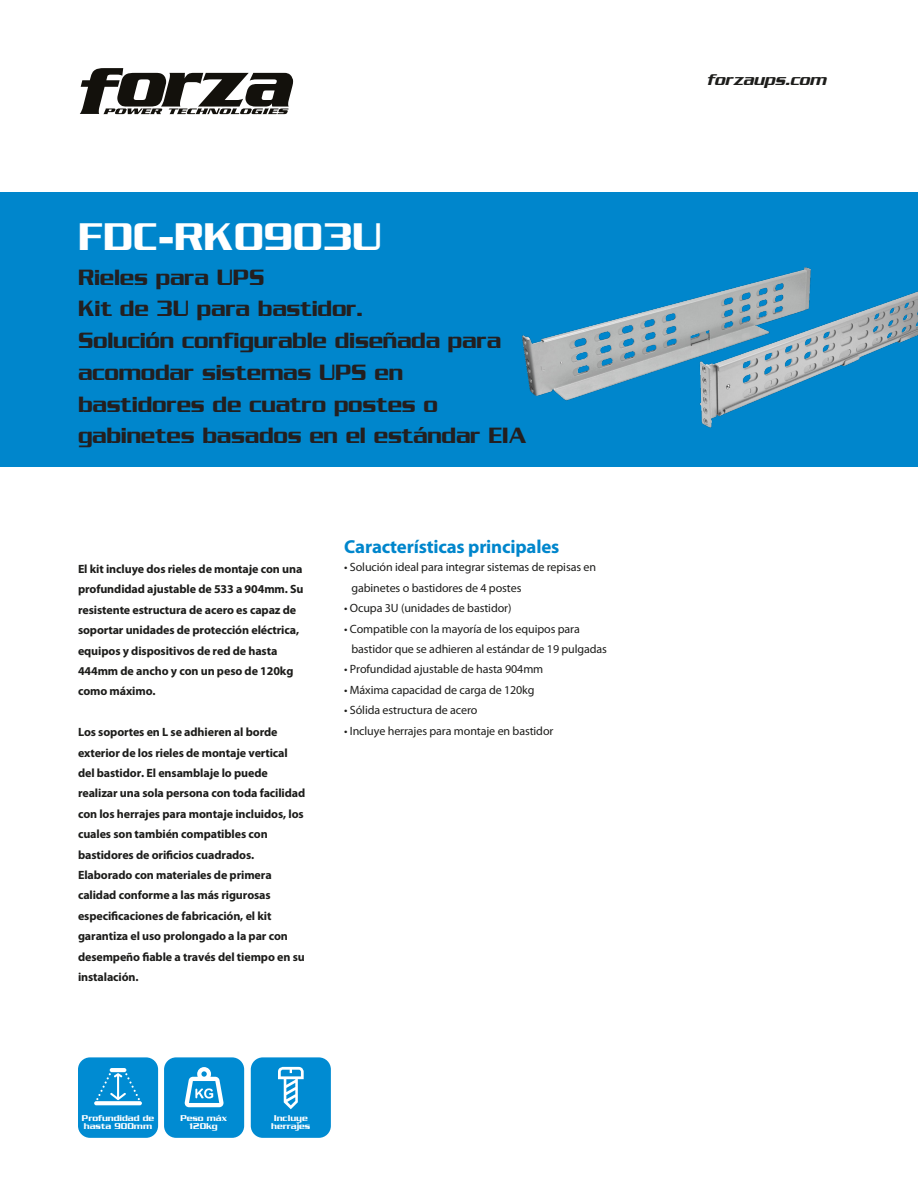
<style>
.page{position:relative;width:918px;height:1188px;background:#fff}
.page>*{position:absolute;margin:0;border:0;box-sizing:border-box;transform-origin:0 0}
.t1{font:41.85px "Serpentine Sans ICG";letter-spacing:-.01em;color:#fff}
.t2{font:24px/31.7px "Serpentine Sans ICG";letter-spacing:-.01em;color:#231f20;scale:.95 1}
.t3{font:700 18.9px "Myriad Pro";letter-spacing:-.01em;color:#0086cc}
.t4{font:italic 16.8px "Serpentine Sans ICG";color:#1d1d1b}
.t5{font:700 12px/20.4px "Myriad Pro";letter-spacing:-.01em;color:#1d1d1b}
.t6{font:12px/20.4px "Myriad Pro";letter-spacing:-.01em;color:#1d1d1b}
.t7{font:500 9.15px/8.4px "Serpentine";color:#fff}
</style>
<div class="page">
<div style="left:0;top:192px;width:918px;height:275px;background:#0086cc"></div>
<svg style="left:80px;top:68px;width:213px;height:46px"></svg>
<img style="left:522px;top:267px;width:396px;height:161px">
<div style="left:251px;top:1057px;width:80px;height:81px;background:#008bd2;border-radius:12px"></div>
<div style="left:78px;top:1057px;width:80px;height:81px;background:#008bd2;border-radius:12px"></div>
<div style="left:164px;top:1057px;width:80px;height:81px;background:#008bd2;border-radius:12px"></div>
<svg style="left:278px;top:1067px;width:26px;height:42px"></svg>
<svg style="left:185px;top:1067px;width:39px;height:40px"></svg>
<svg style="left:94px;top:1068px;width:48px;height:37px"></svg>
<h1 class="t1" style="left:78px;top:213px;width:306px">FDC-RK0903U</h1>
<h2 class="t2" style="left:78px;top:261px;width:474px">Rieles para UPS<br>Kit de 3U para bastidor.<br>Solución configurable diseñada para acomodar sistemas UPS en bastidores de cuatro postes o gabinetes basados en el estándar EIA</h2>
<p class="t5" style="left:78px;top:559px;width:227px">El kit incluye dos rieles de montaje con una profundidad ajustable de 533 a 904mm. Su resistente estructura de acero es capaz de soportar unidades de protección eléctrica, equipos y dispositivos de red de hasta 444mm de ancho y con un peso de 120kg como máximo.</p>
<p class="t5" style="left:78px;top:722px;width:229px">Los soportes en L se adhieren al borde exterior de los rieles de montaje vertical del bastidor. El ensamblaje lo puede realizar una sola persona con toda facilidad con los herrajes para montaje incluidos, los cuales son también compatibles con bastidores de orificios cuadrados.<br>Elaborado con materiales de primera calidad conforme a las más rigurosas especificaciones de fabricación, el kit garantiza el uso prolongado a la par con desempeño fiable a través del tiempo en su instalación.</p>
<h3 class="t3" style="left:344px;top:536px;width:217px">Características principales</h3>
<p class="t6" style="left:352px;top:557px;width:246px;text-indent:-7px">• Solución ideal para integrar sistemas de repisas en gabinetes o bastidores de 4 postes</p>
<p class="t6" style="left:344px;top:598px;width:169px">• Ocupa 3U (unidades de bastidor)</p>
<p class="t6" style="left:352px;top:618px;width:257px;text-indent:-7px">• Compatible con la mayoría de los equipos para bastidor que se adhieren al estándar de 19 pulgadas</p>
<p class="t6" style="left:344px;top:659px;width:201px">• Profundidad ajustable de hasta 904mm</p>
<p class="t6" style="left:344px;top:679px;width:192px">• Máxima capacidad de carga de 120kg</p>
<p class="t6" style="left:344px;top:700px;width:135px">• Sólida estructura de acero</p>
<p class="t6" style="left:344px;top:720px;width:211px">• Incluye herrajes para montaje en bastidor</p>
<p class="t7" style="left:82px;top:1113px;width:74px">Profundidad de hasta 900mm</p>
<p class="t7" style="left:180px;top:1113px;width:48px;text-align:center">Peso máx<br>120kg</p>
<p class="t7" style="left:271px;top:1113px;width:41px">Incluye herrajes</p>
<h3 class="t4" style="left:706px;top:70px;width:121px">forzaups.com</h3>
</div>
